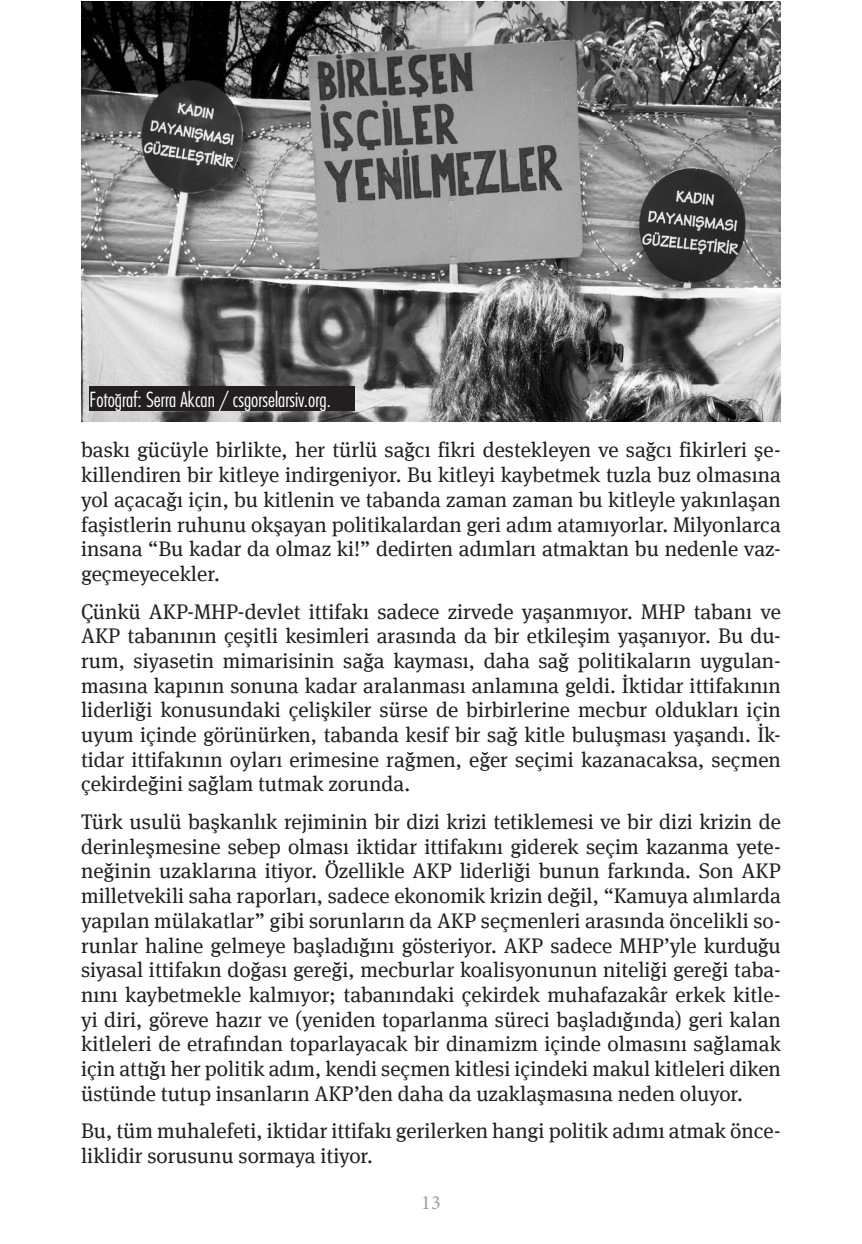
<style>
.page{position:relative;width:862px;height:1244px;background:#fff}
.page>*{position:absolute;margin:0;border:0;box-sizing:border-box;transform-origin:0 0}
.metin{font:21.15px/24.8px "Meta Serif Pro";color:#231f20;text-align:justify}
.imza{font:20.25px "Futura Cond Light Tr";color:#fff}
.t1{font:20.25px "Minion Pro";color:#9d9fa2}
</style>
<div class="page">
<img style="left:81px;top:2px;width:699px;height:420px">
<div style="left:89px;top:387px;width:266px;height:24px;background:#231f20"></div>
<p class="imza" style="left:89px;top:387px;width:243px">Fotoğraf: Serra Akcan / csgorselarsiv.org.</p>
<p class="metin" style="left:81px;top:437px;width:701px">baskı gücüyle birlikte, her türlü sağcı fikri destekleyen ve sağcı fikirleri şe&shy;killendiren bir kitleye indirgeniyor. Bu kitleyi kaybetmek tuzla buz olmasına yol açacağı için, bu kitlenin ve tabanda zaman zaman bu kitleyle yakınlaşan faşistlerin ruhunu okşayan politikalardan geri adım atamıyorlar. Milyonlarca insana “Bu kadar da olmaz ki!” dedirten adımları atmaktan bu nedenle vaz&shy;geçmeyecekler.</p>
<p class="metin" style="left:81px;top:598px;width:701px">Çünkü AKP-MHP-devlet ittifakı sadece zirvede yaşanmıyor. MHP tabanı ve AKP tabanının çeşitli kesimleri arasında da bir etkileşim yaşanıyor. Bu du&shy;rum, siyasetin mimarisinin sağa kayması, daha sağ politikaların uygulan&shy;masına kapının sonuna kadar aralanması anlamına geldi. İktidar ittifakının liderliği konusundaki çelişkiler sürse de birbirlerine mecbur oldukları için uyum içinde görünürken, tabanda kesif bir sağ kitle buluşması yaşandı. İk&shy;tidar ittifakının oyları erimesine rağmen, eğer seçimi kazanacaksa, seçmen çekirdeğini sağlam tutmak zorunda.</p>
<p class="metin" style="left:81px;top:808px;width:701px">Türk usulü başkanlık rejiminin bir dizi krizi tetiklemesi ve bir dizi krizin de derinleşmesine sebep olması iktidar ittifakını giderek seçim kazanma yete&shy;neğinin uzaklarına itiyor. Özellikle AKP liderliği bunun farkında. Son AKP milletvekili saha raporları, sadece ekonomik krizin değil, “Kamuya alımlarda yapılan mülakatlar” gibi sorunların da AKP seçmenleri arasında öncelikli so&shy;runlar haline gelmeye başladığını gösteriyor. AKP sadece MHP’yle kurduğu siyasal ittifakın doğası gereği, mecburlar koalisyonunun niteliği gereği taba&shy;nını kaybetmekle kalmıyor; tabanındaki çekirdek muhafazakâr erkek kitle&shy;yi diri, göreve hazır ve (yeniden toparlanma süreci başladığında) geri kalan kitleleri de etrafından toparlayacak bir dinamizm içinde olmasını sağlamak için attığı her politik adım, kendi seçmen kitlesi içindeki makul kitleleri diken üstünde tutup insanların AKP’den daha da uzaklaşmasına neden oluyor.</p>
<p class="metin" style="left:81px;top:1117px;width:701px">Bu, tüm muhalefeti, iktidar ittifakı gerilerken hangi politik adımı atmak önce&shy;liklidir sorusunu sormaya itiyor.</p>
<p class="t1" style="left:421px;top:1189px;width:21px">13</p>
</div>
